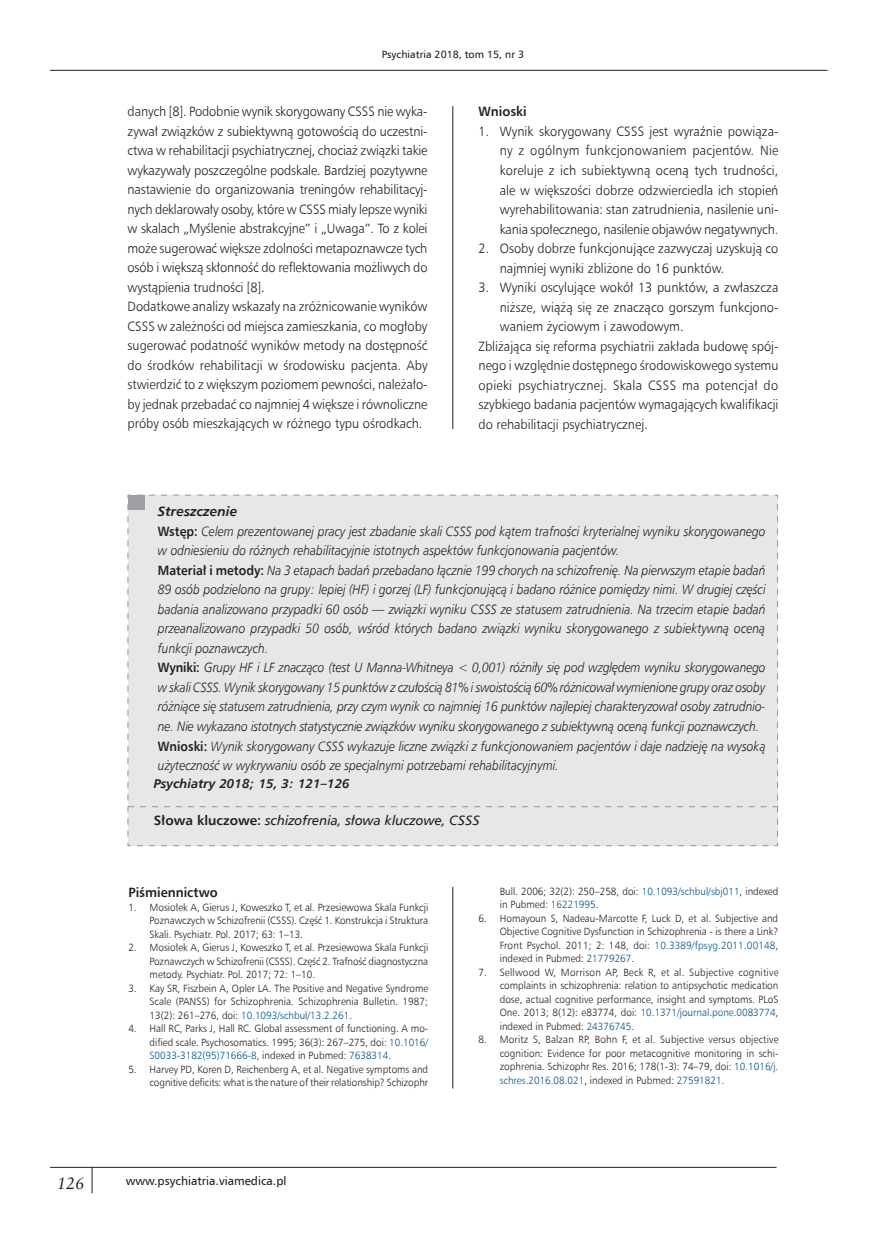
<style>
.page{position:relative;width:872px;height:1234px;background:#fff}
.page>*{position:absolute;margin:0;border:0;box-sizing:border-box;transform-origin:0 0}
.t1{font:italic 16.5px "Class Garmnd EU";color:#231f20}
.TEKST{font:13.5px/19.5px "Humnst 777 Lt EU";color:#231f20;text-align:justify;scale:.95 1}
.STRESZCZENIE_tekst{font:italic 13.5px/19.5px "Humnst 777 Lt EU";color:#231f20;scale:.9 1}
.STRESZCZENIE_key_wo{font:italic 13.5px "Humnst 777 EU";color:#231f20}
.SRODTYTUL{font:700 13.5px "Humnst 777 EU";color:#231f20;scale:.95 1}
.STRESZCZENIE_tytuł{font:italic 700 13.5px "Humnst 777 EU";color:#231f20}
.STRESZCZENIE_tekst-2{font:italic 700 12.75px "Humnst 777 EU";color:#231f20}
.t2{font:12px "Humnst 777 EU";color:#231f20}
.t3{font:10.5px/13.5px "Humnst 777 Lt EU";color:#231f20;text-align:justify;scale:.95 1}
.t4{font:10.5px "Humnst 777 EU";color:#231f20}
.s1{font-family:"Humnst 777 EU";font-weight:700;font-style:normal}
.s2{font-weight:700;font-style:normal}
.s3{color:#005495}
</style>
<div class="page">
<hr style="left:50px;top:70px;width:777px;height:1px;background:#231f20">
<svg style="left:92px;top:1167px;width:1px;height:25px"></svg>
<hr style="left:50px;top:1166px;width:726px;height:1px;background:#231f20">
<hr style="left:452px;top:106px;width:1px;height:982px;background:#231f20">
<div style="left:413px;top:429px;width:73px;height:457px;background:#fff"></div>
<svg style="left:127px;top:494px;width:651px;height:352px;background:#e2e3e4"></svg>
<div style="left:128px;top:501px;width:650px;height:338px;background:#e6e7e9"></div>
<div style="left:128px;top:494px;width:17px;height:15px;background:#9d9fa2"></div>
<p class="t4" style="left:382px;top:48px;width:144px">Psychiatria 2018, tom 15, nr 3</p>
<p class="TEKST" style="left:128px;top:101px;width:317px">danych [8]. Podobnie wynik skorygowany CSSS nie wyka&shy;zywał związków z subiektywną gotowością do uczestni&shy;ctwa w rehabilitacji psychiatrycznej, chociaż związki takie wykazywały poszczególne podskale. Bardziej pozytywne nastawienie do organizowania treningów rehabilitacyj&shy;nych deklarowały osoby, które w CSSS miały lepsze wyniki w skalach „Myślenie abstrakcyjne” i „Uwaga”. To z kolei może sugerować większe zdolności metapoznawcze tych osób i większą skłonność do reflektowania możliwych do wystąpienia trudności [8].</p>
<p class="TEKST" style="left:128px;top:296px;width:317px">Dodatkowe analizy wskazały na zróżnicowanie wyników CSSS w zależności od miejsca zamieszkania, co mogłoby sugerować podatność wyników metody na dostępność do środków rehabilitacji w środowisku pacjenta. Aby stwierdzić to z większym poziomem pewności, należało&shy;by jednak przebadać co najmniej 4 większe i równoliczne próby osób mieszkających w różnego typu ośrodkach.</p>
<p class="SRODTYTUL" style="left:478px;top:103px;width:52px">Wnioski</p>
<p class="TEKST" style="left:500px;top:121px;width:295px;text-indent:-21px">1. Wynik skorygowany CSSS jest wyraźnie powiąza&shy;ny z ogólnym funkcjonowaniem pacjentów. Nie koreluje z ich subiektywną oceną tych trudności, ale w większości dobrze odzwierciedla ich stopień wyrehabilitowania: stan zatrudnienia, nasilenie uni&shy;kania społecznego, nasilenie objawów negatywnych.</p>
<p class="TEKST" style="left:500px;top:238px;width:295px;text-indent:-21px">2. Osoby dobrze funkcjonujące zazwyczaj uzyskują co najmniej wyniki zbliżone do 16 punktów.</p>
<p class="TEKST" style="left:500px;top:277px;width:295px;text-indent:-21px">3. Wyniki oscylujące wokół 13 punktów, a zwłaszcza niższe, wiążą się ze znacząco gorszym funkcjono&shy;waniem życiowym i zawodowym.</p>
<p class="TEKST" style="left:478px;top:336px;width:317px">Zbliżająca się reforma psychiatrii zakłada budowę spój&shy;nego i względnie dostępnego środowiskowego systemu opieki psychiatrycznej. Skala CSSS ma potencjał do szybkiego badania pacjentów wymagających kwalifikacji do rehabilitacji psychiatrycznej.</p>
<p class="STRESZCZENIE_tytuł" style="left:158px;top:503px;width:81px">Streszczenie</p>
<p class="STRESZCZENIE_tekst" style="left:158px;top:521px;width:676px"><span class="s1">Wstęp:</span> Celem prezentowanej pracy jest zbadanie skali CSSS pod kątem trafności kryterialnej wyniku skorygowanego w odniesieniu do różnych rehabilitacyjnie istotnych aspektów funkcjonowania pacjentów.</p>
<p class="STRESZCZENIE_tekst" style="left:158px;top:560px;width:677px;text-align:justify"><span class="s1">Materiał i metody:</span> Na 3 etapach badań przebadano łącznie 199 chorych na schizofrenię. Na pierwszym etapie badań 89 osób podzielono na grupy: lepiej (HF) i gorzej (LF) funkcjonującą i badano różnice pomiędzy nimi. W drugiej części badania analizowano przypadki 60 osób — związki wyniku CSSS ze statusem zatrudnienia. Na trzecim etapie badań przeanalizowano przypadki 50 osób, wśród których badano związki wyniku skorygowanego z subiektywną oceną funkcji poznawczych.</p>
<p class="STRESZCZENIE_tekst" style="left:158px;top:657px;width:676px;text-align:justify"><span class="s1">Wyniki:</span> Grupy HF i LF znacząco (test U Manna-Whitneya &lt; 0,001) różniły się pod względem wyniku skorygowanego w skali CSSS. Wynik skorygowany 15 punktów z czułością 81% i swoistością 60% różnicował wymienione grupy oraz osoby różniące się statusem zatrudnienia, przy czym wynik co najmniej 16 punktów najlepiej charakteryzował osoby zatrudnio&shy;ne. Nie wykazano istotnych statystycznie związków wyniku skorygowanego z subiektywną oceną funkcji poznawczych.</p>
<p class="STRESZCZENIE_tekst" style="left:158px;top:735px;width:676px"><span class="s1">Wnioski:</span> Wynik skorygowany CSSS wykazuje liczne związki z funkcjonowaniem pacjentów i daje nadzieję na wysoką użyteczność w wykrywaniu osób ze specjalnymi potrzebami rehabilitacyjnymi.</p>
<p class="STRESZCZENIE_tekst-2" style="left:154px;top:775px;width:198px">Psychiatry 2018; 15, 3: 121–126</p>
<p class="STRESZCZENIE_key_wo" style="left:154px;top:811px;width:328px"><span class="s2">Słowa kluczowe:</span> schizofrenia, słowa kluczowe, CSSS</p>
<p class="SRODTYTUL" style="left:128px;top:883px;width:96px">Piśmiennictwo</p>
<p class="t3" style="left:150px;top:899px;width:295px;text-indent:-21px">1. Mosiołek A, Gierus J, Koweszko T, et al. Przesiewowa Skala Funkcji Poznawczych w Schizofrenii (CSSS). Część 1. Konstrukcja i Struktura Skali. Psychiatr. Pol. 2017; 63: 1–13.</p>
<p class="t3" style="left:150px;top:940px;width:295px;text-indent:-21px">2. Mosiołek A, Gierus J, Koweszko T, et al. Przesiewowa Skala Funkcji Poznawczych w Schizofrenii (CSSS). Część 2. Trafność diagnostyczna metody. Psychiatr. Pol. 2017; 72: 1–10.</p>
<p class="t3" style="left:150px;top:980px;width:295px;text-indent:-21px">3. Kay SR, Fiszbein A, Opler LA. The Positive and Negative Syndrome Scale (PANSS) for Schizophrenia. Schizophrenia Bulletin. 1987; 13(2): 261–276, doi: <span class="s3">10.1093/schbul/13.2.261</span>.</p>
<p class="t3" style="left:150px;top:1021px;width:295px;text-indent:-21px">4. Hall RC, Parks J, Hall RC. Global assessment of functioning. A mo&shy;dified scale. Psychosomatics. 1995; 36(3): 267–275, doi: <span class="s3">10.1016/ S0033-3182(95)71666-8</span>, indexed in Pubmed: <span class="s3">7638314</span>.</p>
<p class="t3" style="left:128px;top:1061px;width:317px;text-align:right">5. Harvey PD, Koren D, Reichenberg A, et al. Negative symptoms and cognitive deficits: what is the nature of their relationship? Schizophr</p>
<h1 class="t1" style="left:57px;top:1172px;width:29px">126</h1>
<p class="t2" style="left:126px;top:1173px;width:162px">www.psychiatria.viamedica.pl</p>
<p class="t3" style="left:500px;top:884px;width:295px">Bull. 2006; 32(2): 250–258, doi: <span class="s3">10.1093/schbul/sbj011</span>, indexed in Pubmed: <span class="s3">16221995</span>.</p>
<p class="t3" style="left:500px;top:911px;width:295px;text-indent:-21px">6. Homayoun S, Nadeau-Marcotte F, Luck D, et al. Subjective and Objective Cognitive Dysfunction in Schizophrenia - is there a Link?<br>Front Psychol. 2011; 2: 148, doi: <span class="s3">10.3389/fpsyg.2011.00148</span>, indexed in Pubmed: <span class="s3">21779267</span>.</p>
<p class="t3" style="left:500px;top:965px;width:295px;text-indent:-21px">7. Sellwood W, Morrison AP, Beck R, et al. Subjective cognitive complaints in schizophrenia: relation to antipsychotic medication dose, actual cognitive performance, insight and symptoms. PLoS One. 2013; 8(12): e83774, doi: <span class="s3">10.1371/journal.pone.0083774</span>, indexed in Pubmed: <span class="s3">24376745</span>.</p>
<p class="t3" style="left:500px;top:1032px;width:295px;text-indent:-21px">8. Moritz S, Balzan RP, Bohn F, et al. Subjective versus objective cognition: Evidence for poor metacognitive monitoring in schi&shy;zophrenia. Schizophr Res. 2016; 178(1-3): 74–79, doi: <span class="s3">10.1016/j. schres.2016.08.021</span>, indexed in Pubmed: <span class="s3">27591821</span>.</p>
</div>
